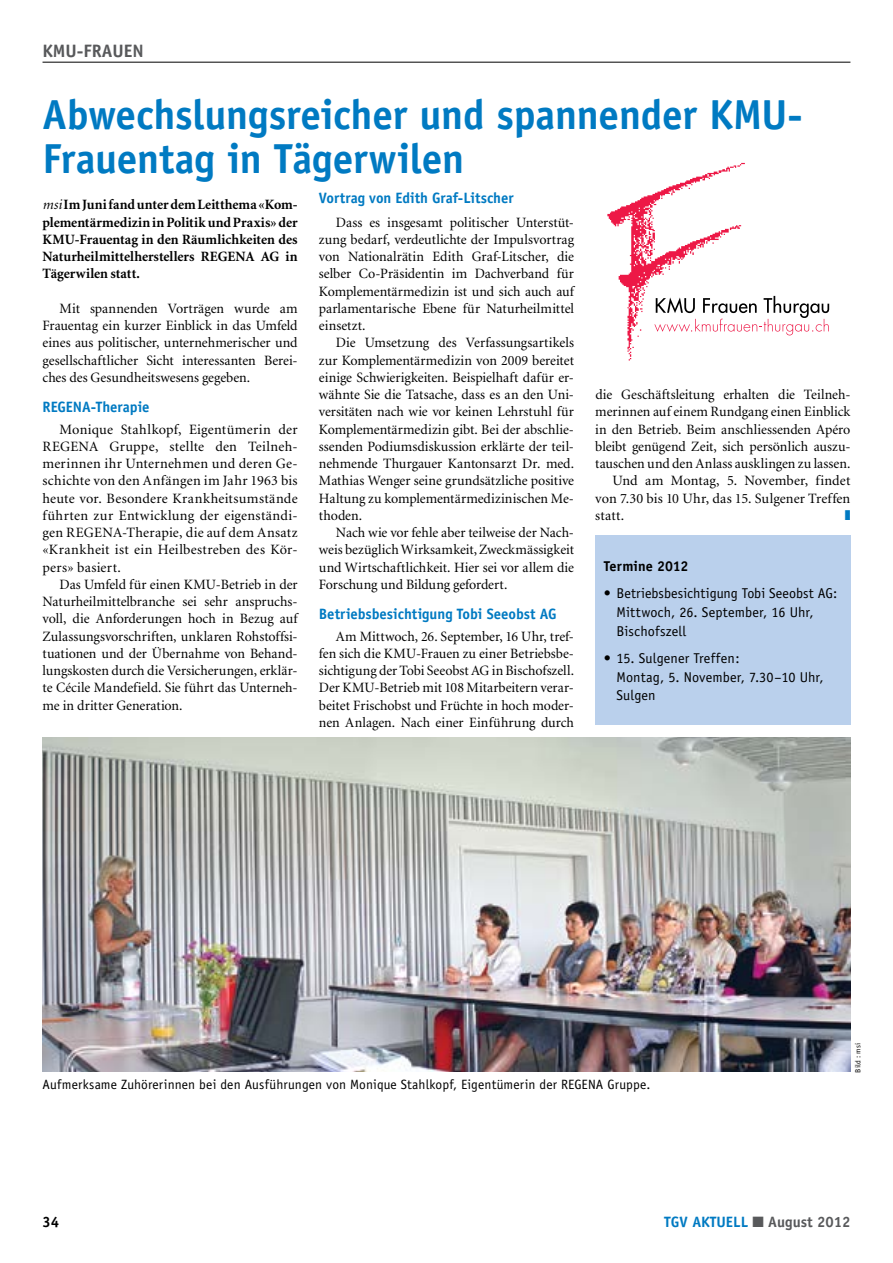
<style>
.page{position:relative;width:893px;height:1263px;background:#fff}
.page>*{position:absolute;margin:0;border:0;box-sizing:border-box;transform-origin:0 0}
.t1{font:700 42px/45px "Officina Sans";letter-spacing:-.005em;color:#007ac2}
.t2{font:700 18px "Officina Sans";color:#58595b}
.t3{font:700 15px "Officina Sans";color:#007ac2}
.t4{font:700 15px "Officina Sans";color:#000}
.t5{font:14.25px/17.2px "Minion";color:#000;text-align:justify}
.t6{font:700 14.25px/17.2px "Minion";color:#000;text-align:justify}
.t7{font:14.25px/18.8px "Officina Sans";letter-spacing:.005em;color:#000}
.t8{font:700 14.25px "Officina Sans";letter-spacing:-.015em;color:#000}
.t9{font:13.5px "Officina Sans";letter-spacing:.01em;color:#000}
.t10{font:7.5px "Officina Sans";letter-spacing:.025em;color:#000}
.s1{font-weight:400;font-style:italic}
.s2{color:#58595b}
</style>
<div class="page">
<hr style="left:43px;top:62px;width:807px;height:1px;background:#000">
<svg style="left:749px;top:296px;width:80px;height:39px"></svg>
<img style="left:607px;top:162px;width:142px;height:199px">
<div style="left:595px;top:535px;width:255px;height:190px;background:#bad0ec"></div>
<img style="left:43px;top:737px;width:807px;height:335px">
<p class="t2" style="left:43px;top:39px;width:103px">kmu-frauen</p>
<h1 class="t1" style="left:43px;top:91px;width:762px">Abwechslungsreicher und spannender KMU-<br>Frauentag in Tägerwilen</h1>
<p class="t6" style="left:43px;top:196px;width:257px"><span class="s1">msi</span> Im Juni fand unter dem Leitthema «Kom&shy;plementärmedizin in Politik und Praxis» der KMU-Frauentag in den Räumlichkeiten des Naturheilmittelherstellers REGENA AG in Tägerwilen statt.</p>
<p class="t5" style="left:43px;top:300px;width:257px;text-indent:17px">Mit spannenden Vorträgen wurde am Frauentag ein kurzer Einblick in das Umfeld eines aus politischer, unternehmerischer und gesellschaftlicher Sicht interessanten Berei&shy;ches des Gesundheitswesens gegeben.</p>
<p class="t3" style="left:43px;top:397px;width:109px">REGENA-Therapie</p>
<p class="t5" style="left:43px;top:421px;width:257px;text-indent:17px">Monique Stahlkopf, Eigentümerin der REGENA Gruppe, stellte den Teilneh&shy;merinnen ihr Unternehmen und deren Ge&shy;schichte von den Anfängen im Jahr 1963 bis heute vor. Besondere Krankheitsumstände führten zur Entwicklung der eigenständi&shy;gen REGENA-Therapie, die auf dem Ansatz «Krankheit ist ein Heilbestreben des Kör&shy;pers» basiert.</p>
<p class="t5" style="left:43px;top:576px;width:257px;text-indent:17px">Das Umfeld für einen KMU-Betrieb in der Naturheilmittelbranche sei sehr anspruchs&shy;voll, die Anforderungen hoch in Bezug auf Zulassungsvorschriften, unklaren Rohstoffsi&shy;tuationen und der Übernahme von Behand&shy;lungskosten durch die Versicherungen, erklär&shy;te Cécile Mandefield. Sie führt das Unterneh&shy;me in dritter Generation.</p>
<p class="t3" style="left:319px;top:189px;width:196px">Vortrag von Edith Graf-Litscher</p>
<p class="t5" style="left:319px;top:214px;width:257px;text-indent:17px">Dass es insgesamt politischer Unterstüt&shy;zung bedarf, verdeutlichte der Impulsvortrag von Nationalrätin Edith Graf-Litscher, die selber Co-Präsidentin im Dachverband für Komplementärmedizin ist und sich auch auf parlamentarische Ebene für Naturheilmittel einsetzt.</p>
<p class="t5" style="left:319px;top:335px;width:257px;text-indent:17px">Die Umsetzung des Verfassungsartikels zur Komplementärmedizin von 2009 bereitet einige Schwierigkeiten. Beispielhaft dafür er&shy;wähnte Sie die Tatsache, dass es an den Uni&shy;versitäten nach wie vor keinen Lehrstuhl für Komplementärmedizin gibt. Bei der abschlie&shy;ssenden Podiumsdiskussion erklärte der teil&shy;nehmende Thurgauer Kantonsarzt Dr. med.<br>Mathias Wenger seine grundsätzliche positive Haltung zu komplementärmedizinischen Me&shy;thoden.</p>
<p class="t5" style="left:319px;top:524px;width:257px;text-indent:17px">Nach wie vor fehle aber teilweise der Nach&shy;weis bezüglich Wirksamkeit, Zweckmässigkeit und Wirtschaftlichkeit. Hier sei vor allem die Forschung und Bildung gefordert.</p>
<p class="t3" style="left:319px;top:604px;width:239px">Betriebsbesichtigung Tobi Seeobst AG</p>
<p class="t5" style="left:319px;top:628px;width:257px;text-indent:17px">Am Mittwoch, 26. September, 16 Uhr, tref&shy;fen sich die KMU-Frauen zu einer Betriebsbe&shy;sichtigung der Tobi Seeobst AG in Bischofszell.<br>Der KMU-Betrieb mit 108 Mitarbeitern verar&shy;beitet Frischobst und Früchte in hoch moder&shy;nen Anlagen. Nach einer Einführung durch</p>
<p class="t5" style="left:595px;top:386px;width:257px">die Geschäftsleitung erhalten die Teilneh-</p>
<p class="t5" style="left:595px;top:404px;width:257px">merinnen auf einem Rundgang einen Einblick</p>
<p class="t5" style="left:595px;top:421px;width:257px">in den Betrieb. Beim anschliessenden Apéro</p>
<p class="t5" style="left:595px;top:438px;width:257px">bleibt genügend Zeit, sich persönlich auszu-</p>
<p class="t5" style="left:595px;top:455px;width:257px">tauschen und den Anlass ausklingen zu lassen.</p>
<p class="t5" style="left:612px;top:473px;width:240px">Und am Montag, 5. November, findet</p>
<p class="t5" style="left:595px;top:490px;width:257px">von 7.30 bis 10 Uhr, das 15. Sulgener Treffen</p>
<p class="t5" style="left:595px;top:507px;width:30px">statt.</p>
<p class="t8" style="left:604px;top:557px;width:86px">Termine 2012</p>
<p class="t7" style="left:617px;top:584px;width:222px;text-indent:-13px">• Betriebsbesichtigung Tobi Seeobst AG:<br>Mittwoch, 26. September, 16 Uhr,<br>Bischofszell</p>
<p class="t7" style="left:617px;top:649px;width:209px;text-indent:-13px">• 15. Sulgener Treffen:<br>Montag, 5. November, 7.30–10 Uhr,<br>Sulgen</p>
<p class="t10" style="left:853px;top:1073px;width:32px;rotate:-90deg">Bild : msi</p>
<p class="t9" style="left:43px;top:1077px;width:609px">Aufmerksame Zuhörerinnen bei den Ausführungen von Monique Stahlkopf, Eigentümerin der REGENA Gruppe.</p>
<p class="t4" style="left:43px;top:1213px;width:18px">34</p>
<p class="t3" style="left:664px;top:1213px;width:188px">TGV AKTUELL <span class="s2">■ August 2012</span></p>
</div>
